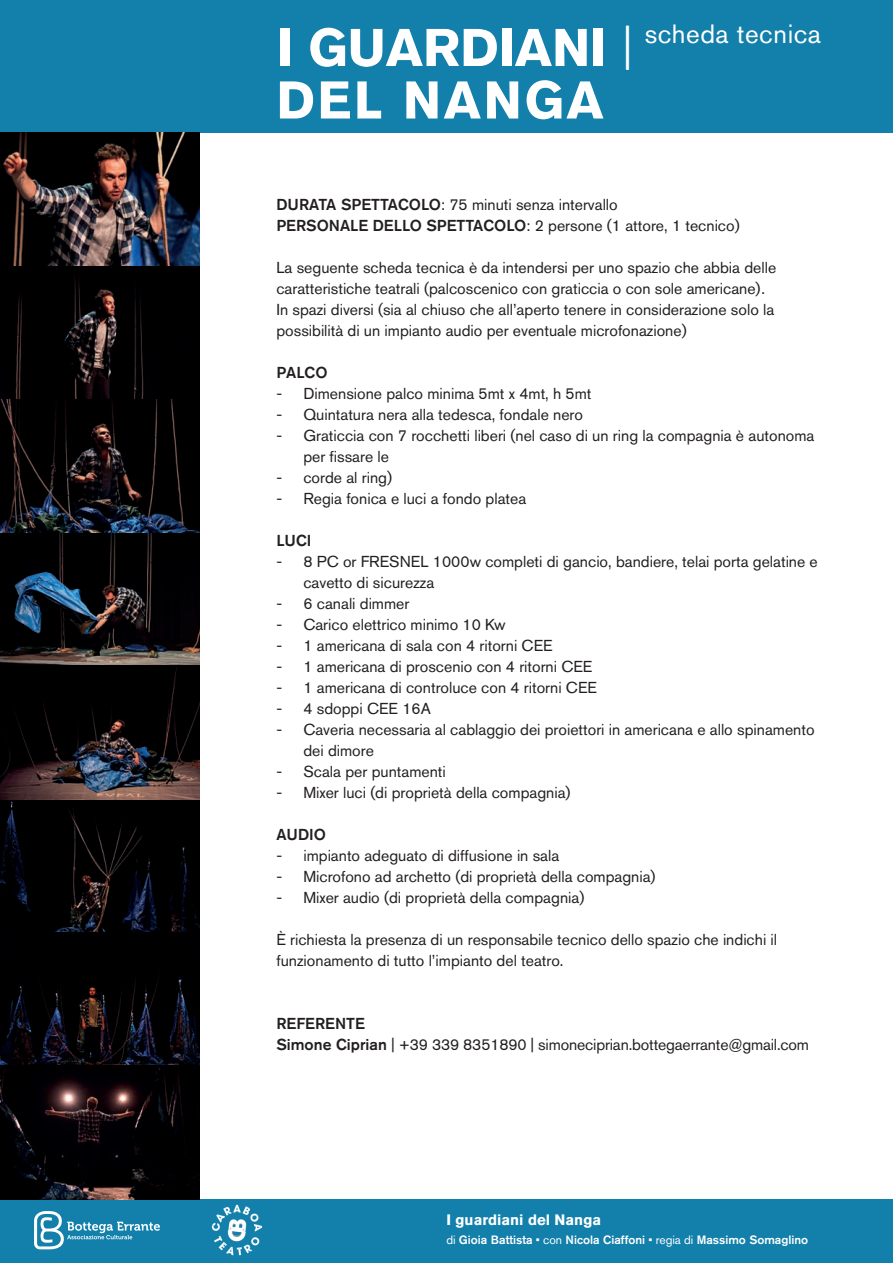
<style>
.page{position:relative;width:893px;height:1263px;background:#fff}
.page>*{position:absolute;margin:0;border:0;box-sizing:border-box;transform-origin:0 0}
.t1{font:700 52.5px "Akzidenz Grotesk BQ";letter-spacing:.05em;color:#fff}
.t2{font:26.25px "Akzidenz Grotesk BQ";letter-spacing:.02em;color:#fff}
.t3{font:15.75px/21px "Akzidenz Grotesk BQ";color:#231f20}
.t4{font:500 15.75px "Akzidenz Grotesk BQ";color:#231f20}
.t5{font:700 15px "Akzidenz Grotesk BQ";color:#fff}
.t6{font:500 12px "Akzidenz Grotesk BQ";color:#fff}
.s1{font-weight:700;font-size:52.5px}
.s2{font-weight:300;font-size:48px}
.s3{font-weight:500}
.s4{font-weight:400}
</style>
<div class="page">
<div style="left:0;top:1199px;width:893px;height:64px;background:#1280ab"></div>
<div style="left:0;top:0;width:893px;height:132px;background:#1280ab"></div>
<img style="left:0;top:133px;width:200px;height:1066px">
<svg style="left:34px;top:1211px;width:126px;height:38px"></svg>
<img style="left:211px;top:1204px;width:52px;height:52px">
<h2 class="t2" style="left:276px;top:18px;width:546px"><span class="s1">I GUARDIANI</span> <span class="s2">|</span> scheda tecnica</h2>
<h1 class="t1" style="left:276px;top:70px;width:329px">DEL NANGA</h1>
<p class="t3" style="left:276px;top:194px;width:465px"><span class="s3">DURATA SPETTACOLO</span>: 75 minuti senza intervallo<br><span class="s3">PERSONALE DELLO SPETTACOLO</span>: 2 persone (1 attore, 1 tecnico)</p>
<p class="t3" style="left:276px;top:257px;width:501px">La seguente scheda tecnica è da intendersi per uno spazio che abbia delle caratteristiche teatrali (palcoscenico con graticcia o con sole americane).<br>In spazi diversi (sia al chiuso che all’aperto tenere in considerazione solo la possibilità di un impianto audio per eventuale microfonazione)</p>
<p class="t4" style="left:276px;top:363px;width:53px">PALCO</p>
<p class="t3" style="left:276px;top:383px;width:317px">- Dimensione palco minima 5mt x 4mt, h 5mt</p>
<p class="t3" style="left:276px;top:404px;width:308px">- Quintatura nera alla tedesca, fondale nero</p>
<p class="t3" style="left:303px;top:425px;width:512px;text-indent:-27px">- Graticcia con 7 rocchetti liberi (nel caso di un ring la compagnia è autonoma per fissare le</p>
<p class="t3" style="left:276px;top:467px;width:117px">- corde al ring)</p>
<p class="t3" style="left:276px;top:488px;width:251px">- Regia fonica e luci a fondo platea</p>
<p class="t4" style="left:276px;top:531px;width:37px">LUCI</p>
<p class="t3" style="left:303px;top:551px;width:516px;text-indent:-27px">- 8 PC or FRESNEL 1000w completi di gancio, bandiere, telai porta gelatine e cavetto di sicurezza</p>
<p class="t3" style="left:276px;top:593px;width:134px">- 6 canali dimmer</p>
<p class="t3" style="left:276px;top:614px;width:231px">- Carico elettrico minimo 10 Kw</p>
<p class="t3" style="left:276px;top:635px;width:278px">- 1 americana di sala con 4 ritorni CEE</p>
<p class="t3" style="left:276px;top:656px;width:318px">- 1 americana di proscenio con 4 ritorni CEE</p>
<p class="t3" style="left:276px;top:677px;width:322px">- 1 americana di controluce con 4 ritorni CEE</p>
<p class="t3" style="left:276px;top:698px;width:156px">- 4 sdoppi CEE 16A</p>
<p class="t3" style="left:303px;top:719px;width:513px;text-indent:-27px">- Caveria necessaria al cablaggio dei proiettori in americana e allo spinamento dei dimore</p>
<p class="t3" style="left:276px;top:761px;width:171px">- Scala per puntamenti</p>
<p class="t3" style="left:276px;top:782px;width:296px">- Mixer luci (di proprietà della compagnia)</p>
<p class="t4" style="left:276px;top:825px;width:51px">AUDIO</p>
<p class="t3" style="left:276px;top:845px;width:284px">- impianto adeguato di diffusione in sala</p>
<p class="t3" style="left:276px;top:866px;width:381px">- Microfono ad archetto (di proprietà della compagnia)</p>
<p class="t3" style="left:276px;top:887px;width:309px">- Mixer audio (di proprietà della compagnia)</p>
<p class="t3" style="left:276px;top:929px;width:502px">È richiesta la presenza di un responsabile tecnico dello spazio che indichi il funzionamento di tutto l’impianto del teatro.</p>
<p class="t3" style="left:276px;top:1013px;width:534px"><span class="s3">REFERENTE<br>Simone Ciprian</span> | +39 339 8351890 | simoneciprian.bottegaerrante@gmail.com</p>
<p class="t5" style="left:446px;top:1211px;width:156px">I guardiani del Nanga</p>
<p class="t6" style="left:446px;top:1232px;width:363px"><span class="s4">di</span> Gioia Battista <span class="s4">• con</span> Nicola Ciaffoni <span class="s4">• regia di</span> Massimo Somaglino</p>
</div>
